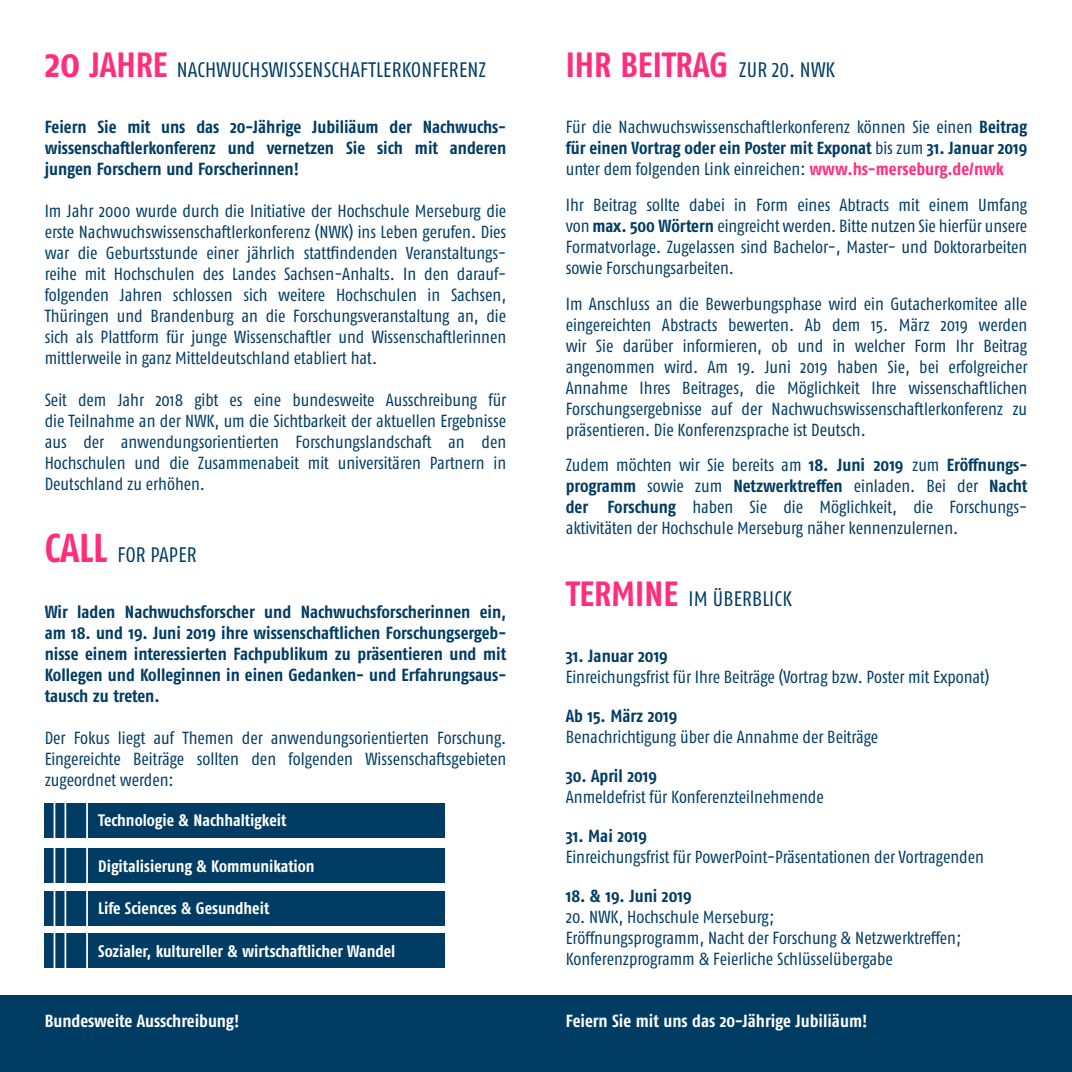
<style>
.page{position:relative;width:1072px;height:1072px;background:#fff}
.page>*{position:absolute;margin:0;border:0;box-sizing:border-box;transform-origin:0 0}
.t1{font:700 condensed 35px "Fago OT";color:#ff2e7c}
.t2{font:condensed 21px "Fago OT";letter-spacing:.01em;color:#003c64}
.t3{font:condensed 17.5px/21px "Fago OT";color:#003c64;text-align:justify}
.t4{font:700 condensed 17.5px/21px "Fago OT";color:#003c64;text-align:justify}
.t5{font:700 condensed 17.5px "Fago OT";color:#fff}
.t6{font:700 condensed 16.62px "Fago OT";color:#fff}
.s1{font-weight:700;font-size:40.25px;color:#ff2e7c}
.s2{font-weight:700;font-size:35px;color:#ff2e7c}
.s3{font-weight:400;font-size:21px;color:#003c64}
.s4{font-weight:700}
.s5{font-weight:700;color:#ff2e7c}
</style>
<div class="page">
<div style="left:45px;top:802px;width:400px;height:35px;background:#003c64"></div>
<div style="left:45px;top:848px;width:400px;height:35px;background:#003c64"></div>
<div style="left:45px;top:890px;width:400px;height:35px;background:#003c64"></div>
<div style="left:45px;top:933px;width:400px;height:34px;background:#003c64"></div>
<hr style="left:86px;top:801px;width:2px;height:172px;background:#fff">
<hr style="left:64px;top:801px;width:2px;height:172px;background:#fff">
<hr style="left:54px;top:801px;width:1px;height:172px;background:#fff">
<div style="left:0;top:995px;width:1071px;height:76px;background:#003c64"></div>
<p class="t2" style="left:45px;top:57px;width:443px"><span class="s1">20</span> <span class="s2">JAHRE</span> NACHWUCHSWISSENSCHAFTLERKONFERENZ</p>
<p class="t4" style="left:45px;top:116px;width:463px">Feiern Sie mit uns das 20-Jährige Jubiliäum der Nachwuchs&shy;wissenschaftlerkonferenz und vernetzen Sie sich mit anderen jungen Forschern und Forscherinnen!</p>
<p class="t3" style="left:45px;top:200px;width:463px">Im Jahr 2000 wurde durch die Initiative der Hochschule Merseburg die erste Nachwuchswissenschaftlerkonferenz (NWK) ins Leben gerufen. Dies war die Geburtsstunde einer jährlich stattfindenden Veranstaltungs&shy;reihe mit Hochschulen des Landes Sachsen-Anhalts. In den darauf&shy;folgenden Jahren schlossen sich weitere Hochschulen in Sachsen, Thüringen und Brandenburg an die Forschungsveranstaltung an, die sich als Plattform für junge Wissenschaftler und Wissenschaftlerinnen mittlerweile in ganz Mitteldeutschland etabliert hat.</p>
<p class="t3" style="left:45px;top:389px;width:463px">Seit dem Jahr 2018 gibt es eine bundesweite Ausschreibung für die Teilnahme an der NWK, um die Sichtbarkeit der aktuellen Ergebnisse aus der anwendungsorientierten Forschungslandschaft an den Hochschulen und die Zusammenabeit mit universitären Partnern in Deutschland zu erhöhen.</p>
<p class="t2" style="left:45px;top:542px;width:153px"><span class="s1">CALL</span> FOR PAPER</p>
<p class="t4" style="left:45px;top:601px;width:463px">Wir laden Nachwuchsforscher und Nachwuchsforscherinnen ein, am 18. und 19. Juni 2019 ihre wissenschaftlichen Forschungsergeb&shy;nisse einem interessierten Fachpublikum zu präsentieren und mit Kollegen und Kolleginnen in einen Gedanken- und Erfahrungsaus&shy;tausch zu treten.</p>
<p class="t3" style="left:45px;top:727px;width:463px">Der Fokus liegt auf Themen der anwendungsorientierten Forschung.<br>Eingereichte Beiträge sollten den folgenden Wissenschaftsgebieten zugeordnet werden:</p>
<p class="t6" style="left:98px;top:810px;width:190px">Technologie &amp; Nachhaltigkeit</p>
<p class="t6" style="left:98px;top:856px;width:218px">Digitalisierung &amp; Kommunikation</p>
<p class="t6" style="left:98px;top:898px;width:172px">Life Sciences &amp; Gesundheit</p>
<p class="t6" style="left:98px;top:941px;width:299px">Sozialer, kultureller &amp; wirtschaftlicher Wandel</p>
<p class="t5" style="left:45px;top:1010px;width:196px">Bundesweite Ausschreibung!</p>
<h1 class="t1" style="left:566px;top:43px;width:271px">IHR BEITRAG <span class="s3">ZUR 20. NWK</span></h1>
<p class="t3" style="left:566px;top:116px;width:463px">Für die Nachwuchswissenschaftlerkonferenz können Sie einen <span class="s4">Beitrag für einen Vortrag oder ein Poster mit Exponat</span> bis zum <span class="s4">31. Januar 2019 </span>unter dem folgenden Link einreichen: <span class="s5">www.hs-merseburg.de/nwk</span></p>
<p class="t3" style="left:565px;top:194px;width:463px">Ihr Beitrag sollte dabei in Form eines Abtracts mit einem Umfang von <span class="s4">max. 500 Wörtern</span> eingreicht werden. Bitte nutzen Sie hierfür unsere Formatvorlage. Zugelassen sind Bachelor-, Master- und Doktorarbeiten sowie Forschungsarbeiten.</p>
<p class="t3" style="left:565px;top:293px;width:463px">Im Anschluss an die Bewerbungsphase wird ein Gutacherkomitee alle eingereichten Abstracts bewerten. Ab dem 15. März 2019 werden wir Sie darüber informieren, ob und in welcher Form Ihr Beitrag angenommen wird. Am 19. Juni 2019 haben Sie, bei erfolgreicher Annahme Ihres Beitrages, die Möglichkeit Ihre wissenschaftlichen Forschungsergebnisse auf der Nachwuchswissenschaftlerkonferenz zu präsentieren. Die Konferenzsprache ist Deutsch.</p>
<p class="t3" style="left:565px;top:454px;width:463px">Zudem möchten wir Sie bereits am <span class="s4">18. Juni 2019</span> zum <span class="s4">Eröffnungs&shy;programm</span> sowie zum <span class="s4">Netzwerktreffen</span> einladen. Bei der <span class="s4">Nacht der Forschung</span> haben Sie die Möglichkeit, die Forschungs&shy;aktivitäten der Hochschule Merseburg näher kennenzulernen.</p>
<p class="t2" style="left:566px;top:586px;width:228px"><span class="s2">TERMINE</span> IM ÜBERBLICK</p>
<p class="t4" style="left:566px;top:645px;width:104px">31. Januar 2019</p>
<p class="t3" style="left:566px;top:666px;width:425px">Einreichungsfrist für Ihre Beiträge (Vortrag bzw. Poster mit Exponat)</p>
<p class="t4" style="left:566px;top:705px;width:113px">Ab 15. März 2019</p>
<p class="t3" style="left:566px;top:726px;width:314px">Benachrichtigung über die Annahme der Beiträge</p>
<p class="t4" style="left:566px;top:765px;width:93px">30. April 2019</p>
<p class="t3" style="left:566px;top:786px;width:259px">Anmeldefrist für Konferenzteilnehmende</p>
<p class="t4" style="left:566px;top:825px;width:83px">31. Mai 2019</p>
<p class="t3" style="left:566px;top:846px;width:420px">Einreichungsfrist für PowerPoint-Präsentationen der Vortragenden</p>
<p class="t4" style="left:566px;top:885px;width:127px">18. &amp; 19. Juni 2019</p>
<p class="t3" style="left:566px;top:906px;width:397px;text-align:left">20. NWK, Hochschule Merseburg;<br>Eröffnungsprogramm, Nacht der Forschung &amp; Netzwerktreffen;<br>Konferenzprogramm &amp; Feierliche Schlüsselübergabe</p>
<p class="t5" style="left:566px;top:1010px;width:303px">Feiern Sie mit uns das 20-Jährige Jubiliäum!</p>
</div>
